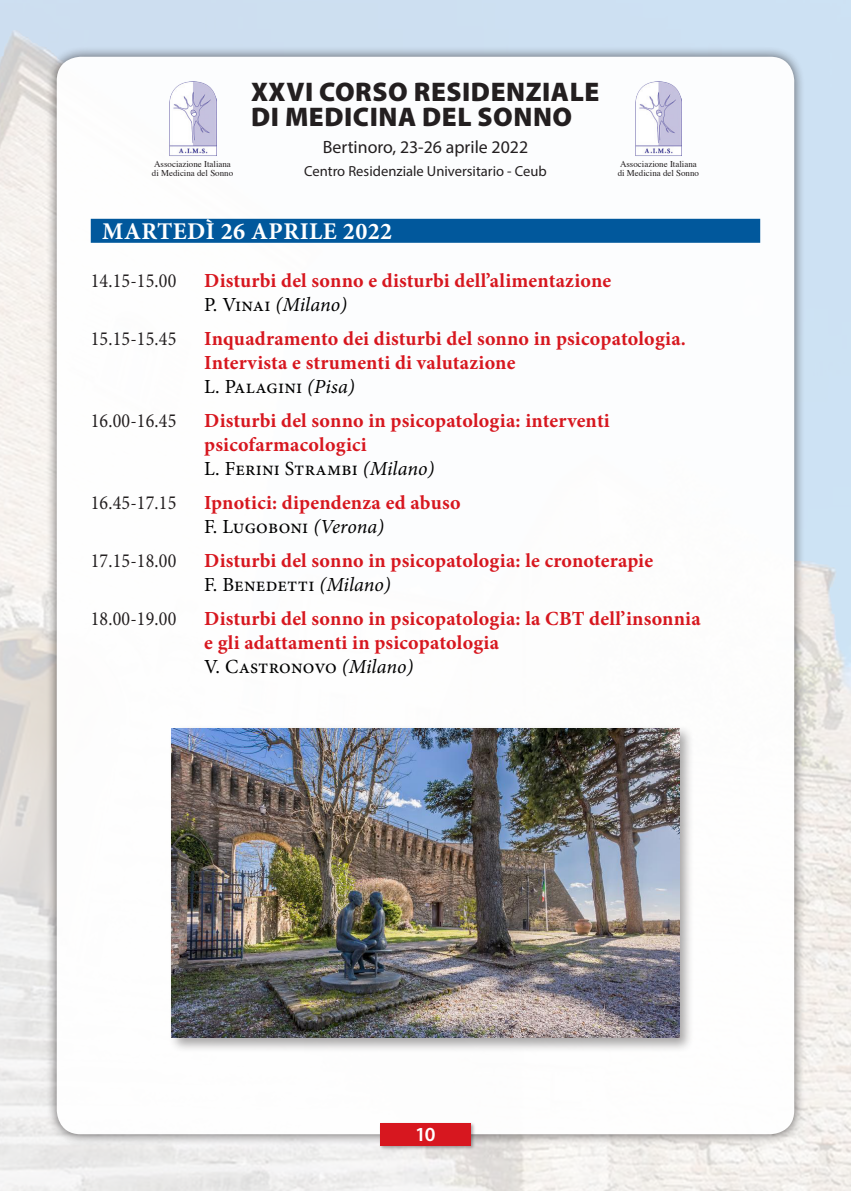
<style>
.page{position:relative;width:851px;height:1191px;background:#fff}
.page>*{position:absolute;margin:0;border:0;box-sizing:border-box;transform-origin:0 0}
.t1{font:900 27px/25.2px "Myriad Pro";letter-spacing:.02em;color:#231f20}
.t2{font:700 24px "Minion Pro";letter-spacing:.02em;color:#fff}
.t3{font:700 20px/24px "Minion Pro";letter-spacing:.01em;color:#d7171f}
.t4{font:20px "Minion Pro";letter-spacing:.01em;color:#231f20;scale:.9 1}
.t5{font:600 20px "Myriad Pro";color:#fff}
.t6{font:17.8px "Myriad Pro";color:#231f20}
.t7{font:14.6px "Myriad Pro";color:#231f20}
.t8{font:9px/9px "Times";color:#231f20}
.s1{font-weight:400;color:#000}
.s2{font-weight:400;font-style:italic;color:#000}
</style>
<div class="page">
<img style="left:0;top:0;width:850px;height:1191px">
<div style="left:45px;top:45px;width:760px;height:1100px;background:#231f20;opacity:.75"></div>
<div style="left:57px;top:57px;width:737px;height:1077px;background:#fff;border-radius:24px"></div>
<div style="left:379px;top:1121px;width:96px;height:29px;background:#231f20;opacity:.4"></div>
<div style="left:380px;top:1123px;width:90px;height:22px;background:#d7171f"></div>
<img style="left:169px;top:81px;width:47px;height:75px">
<img style="left:635px;top:81px;width:46px;height:75px">
<div style="left:91px;top:219px;width:669px;height:24px;background:#01589c"></div>
<div style="left:168px;top:725px;width:526px;height:328px;background:#231f20;opacity:.4"></div>
<img style="left:172px;top:728px;width:507px;height:309px">
<h1 class="t1" style="left:251px;top:78px;width:350px">XXVI CORSO RESIDENZIALE<br>DI MEDICINA DEL SONNO</h1>
<p class="t6" style="left:323px;top:136px;width:207px">Bertinoro, 23-26 aprile 2022</p>
<p class="t7" style="left:304px;top:162px;width:244px">Centro Residenziale Universitario - Ceub</p>
<p class="t8" style="left:152px;top:158px;width:83px">Associazione Italiana di Medicina del Sonno</p>
<p class="t8" style="left:617px;top:158px;width:83px">Associazione Italiana di Medicina del Sonno</p>
<p class="t2" style="left:102px;top:214px;width:291px">MARTEDÌ 26 APRILE 2022</p>
<p class="t4" style="left:91px;top:267px;width:97px">14.15-15.00</p>
<p class="t3" style="left:204px;top:268px;width:408px">Disturbi del sonno e disturbi dell’alimentazione<br><span class="s1">P. Vinai</span> <span class="s2">(Milano)</span></p>
<p class="t4" style="left:91px;top:325px;width:97px">15.15-15.45</p>
<p class="t3" style="left:204px;top:326px;width:483px">Inquadramento dei disturbi del sonno in psicopatologia.<br>Intervista e strumenti di valutazione<br><span class="s1">L. Palagini</span> <span class="s2">(Pisa)</span></p>
<p class="t4" style="left:91px;top:407px;width:97px">16.00-16.45</p>
<p class="t3" style="left:204px;top:408px;width:407px">Disturbi del sonno in psicopatologia: interventi psicofarmacologici<br><span class="s1">L. Ferini Strambi</span> <span class="s2">(Milano)</span></p>
<p class="t4" style="left:91px;top:489px;width:97px">16.45-17.15</p>
<p class="t3" style="left:204px;top:490px;width:258px">Ipnotici: dipendenza ed abuso<br><span class="s1">F. Lugoboni</span> <span class="s2">(Verona)</span></p>
<p class="t4" style="left:91px;top:547px;width:97px">17.15-18.00</p>
<p class="t3" style="left:204px;top:548px;width:450px">Disturbi del sonno in psicopatologia: le cronoterapie<br><span class="s1">F. Benedetti</span> <span class="s2">(Milano)</span></p>
<p class="t4" style="left:91px;top:605px;width:97px">18.00-19.00</p>
<p class="t3" style="left:204px;top:606px;width:498px">Disturbi del sonno in psicopatologia: la CBT dell’insonnia e gli adattamenti in psicopatologia<br><span class="s1">V. Castronovo</span> <span class="s2">(Milano)</span></p>
<p class="t5" style="left:415px;top:1121px;width:22px">10</p>
</div>
